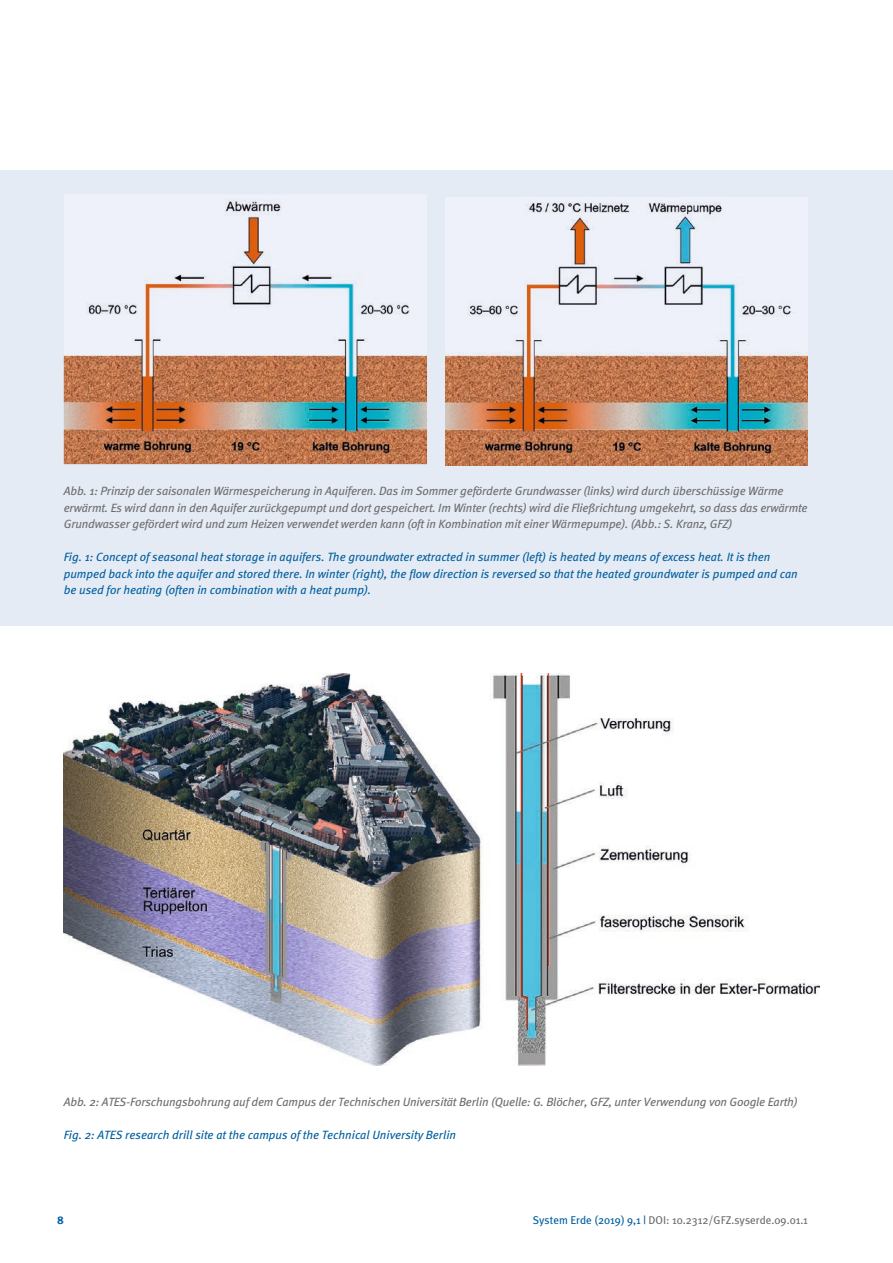
<style>
.page{position:relative;width:893px;height:1263px;background:#fff}
.page>*{position:absolute;margin:0;border:0;box-sizing:border-box;transform-origin:0 0}
.t1{font:italic 12px/16.5px "Meta";letter-spacing:-.01em;color:#6c6d70}
.t2{font:italic 12px/16.5px "Meta";color:#005f9f}
.t3{font:11.25px "Meta Plus";color:#6c6d70}
.t4{font:700 11.25px "Meta";color:#005f9f}
.s1{color:#005f9f}
</style>
<div class="page">
<div style="left:0;top:170px;width:893px;height:455px;background:#e5ebf4"></div>
<img style="left:64px;top:199px;width:363px;height:265px">
<img style="left:63px;top:673px;width:756px;height:392px">
<img style="left:445px;top:201px;width:363px;height:264px">
<p class="t1" style="left:64px;top:482px;width:745px">Abb. 1: Prinzip der saisonalen Wärmespeicherung in Aquiferen. Das im Sommer geförderte Grundwasser (links) wird durch überschüssige Wärme erwärmt. Es wird dann in den Aquifer zurückgepumpt und dort gespeichert. Im Winter (rechts) wird die Fließrichtung umgekehrt, so dass das erwärmte<br>Grundwasser gefördert wird und zum Heizen verwendet werden kann (oft in Kombination mit einer Wärmepumpe). (Abb.: S. Kranz, GFZ)</p>
<p class="t2" style="left:64px;top:548px;width:736px">Fig. 1: Concept of seasonal heat storage in aquifers. The groundwater extracted in summer (left) is heated by means of excess heat. It is then pumped back into the aquifer and stored there. In winter (right), the flow direction is reversed so that the heated groundwater is pumped and can be used for heating (often in combination with a heat pump).</p>
<p class="t1" style="left:64px;top:1093px;width:735px">Abb. 2: ATES-Forschungsbohrung auf dem Campus der Technischen Universität Berlin (Quelle: G. Blöcher, GFZ, unter Verwendung von Google Earth)</p>
<p class="t2" style="left:64px;top:1126px;width:394px">Fig. 2: ATES research drill site at the campus of the Technical University Berlin</p>
<p class="t4" style="left:57px;top:1213px;width:8px">8</p>
<p class="t3" style="left:533px;top:1214px;width:277px"><span class="s1">System Erde (2019) 9,1 |</span> DOI: 10.2312/GFZ.syserde.09.01.1</p>
</div>
